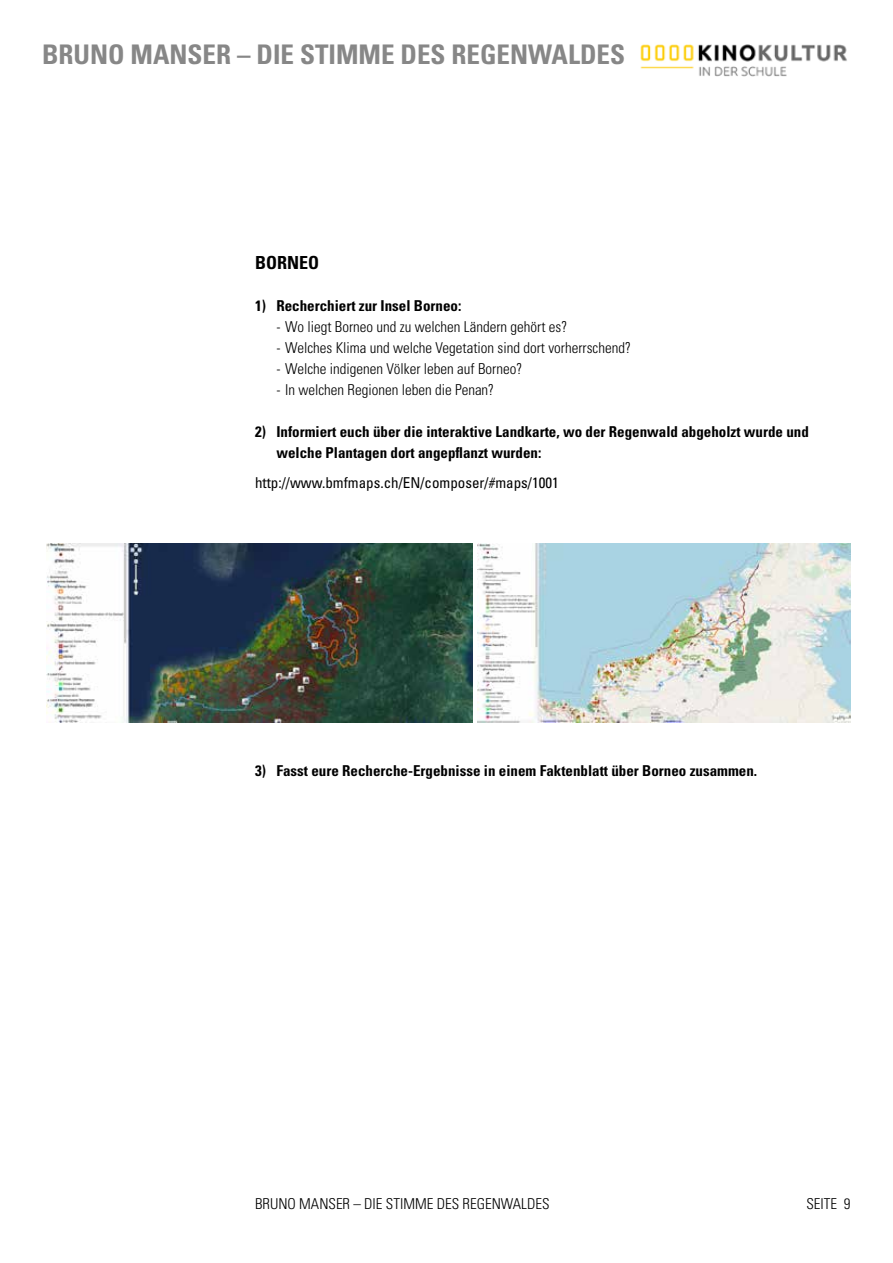
<style>
.page{position:relative;width:893px;height:1263px;background:#fff}
.page>*{position:absolute;margin:0;border:0;box-sizing:border-box;transform-origin:0 0}
.t1{font:700 condensed 27px "Univers";color:#878787}
.t2{font:700 condensed 18px "Univers";color:#000}
.t3{font:700 condensed 15px/21px "Univers";color:#000}
.t4{font:300 condensed 15px "Univers";color:#000}
.t5{font:condensed 15px "Univers";color:#000}
</style>
<div class="page">
<img style="left:640px;top:44px;width:207px;height:33px">
<img style="left:477px;top:544px;width:373px;height:179px">
<img style="left:47px;top:544px;width:425px;height:179px">
<h1 class="t1" style="left:42px;top:38px;width:585px">BRUNO MANSER – DIE STIMME DES REGENWALDES</h1>
<p class="t2" style="left:255px;top:252px;width:66px">BORNEO</p>
<p class="t3" style="left:255px;top:296px;width:208px">1) Recherchiert zur Insel Borneo:</p>
<p class="t4" style="left:276px;top:318px;width:292px">- Wo liegt Borneo und zu welchen Ländern gehört es?</p>
<p class="t4" style="left:276px;top:339px;width:356px">- Welches Klima und welche Vegetation sind dort vorherrschend?</p>
<p class="t4" style="left:276px;top:360px;width:247px">- Welche indigenen Völker leben auf Borneo?</p>
<p class="t4" style="left:276px;top:381px;width:219px">- In welchen Regionen leben die Penan?</p>
<p class="t3" style="left:276px;top:422px;width:534px;text-indent:-21px">2) Informiert euch über die interaktive Landkarte, wo der Regenwald abgeholzt wurde und welche Plantagen dort angepflanzt wurden:</p>
<p class="t5" style="left:255px;top:474px;width:305px">http://www.bmfmaps.ch/EN/composer/#maps/1001</p>
<p class="t3" style="left:255px;top:760px;width:504px">3) Fasst eure Recherche-Ergebnisse in einem Faktenblatt über Borneo zusammen.</p>
<p class="t4" style="left:255px;top:1195px;width:296px">BRUNO MANSER – DIE STIMME DES REGENWALDES</p>
<p class="t4" style="left:806px;top:1195px;width:46px">SEITE 9</p>
</div>
